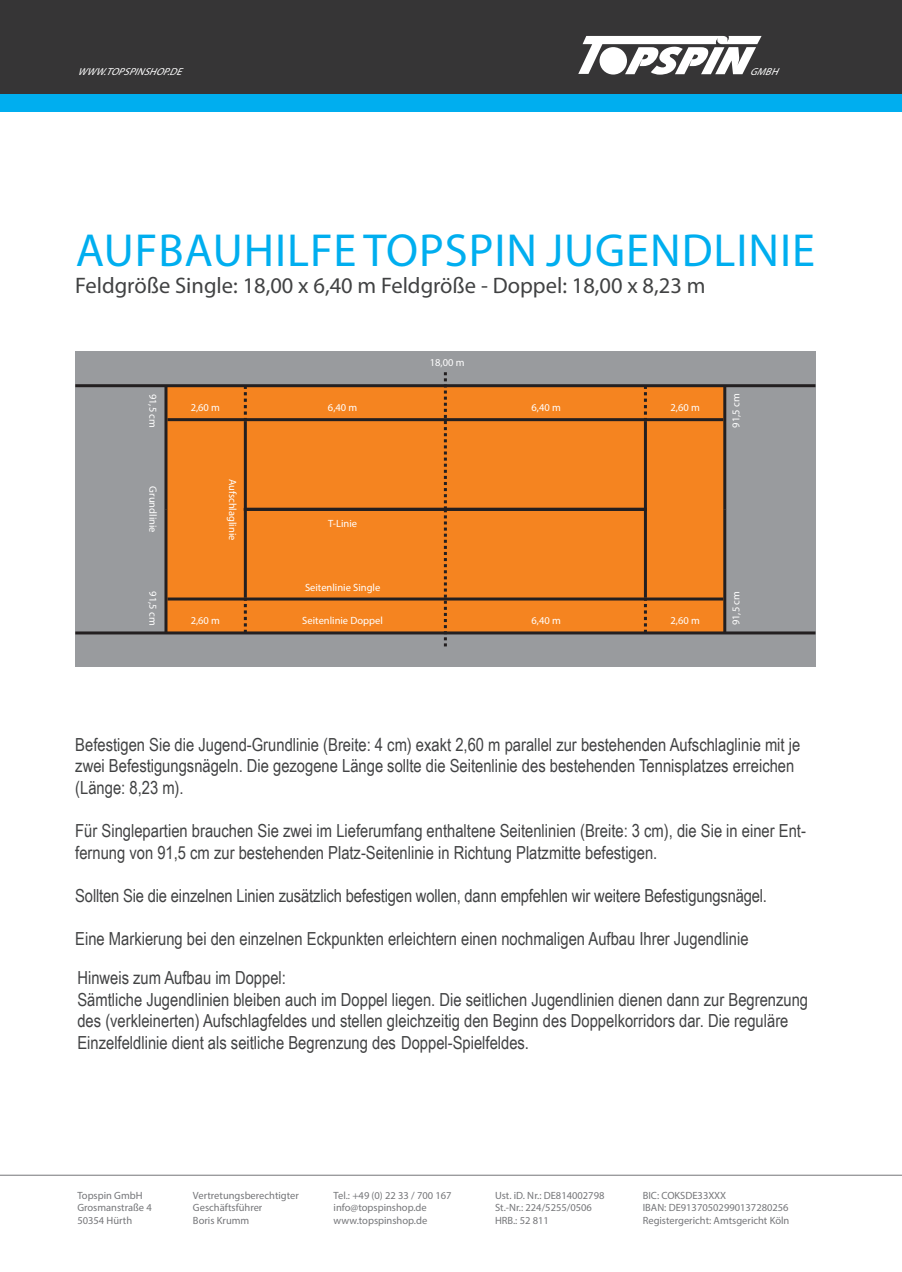
<style>
.page{position:relative;width:902px;height:1272px;background:#fff}
.page>*{position:absolute;margin:0;border:0;box-sizing:border-box;transform-origin:0 0}
.t1{font:46.5px "Myriad Pro";letter-spacing:.02em;color:#00aeef}
.t2{font:22.5px "Myriad Pro";color:#414243}
.t3{font:18px/21.6px "Arial Narrow";color:#414243}
.t4{font:10.5px "Myriad Pro";color:#757679}
.t5{font:10.5px "Myriad Pro";color:#fff}
.t6{font:italic 10.2px "Myriad Pro";color:#fff}
</style>
<div class="page">
<div style="left:75px;top:352px;width:740px;height:315px;background:#999b9e"></div>
<div style="left:167px;top:386px;width:557px;height:246px;background:#f58420"></div>
<hr style="left:75px;top:384px;width:740px;height:3px;background:#231f20">
<hr style="left:167px;top:418px;width:556px;height:3px;background:#231f20">
<hr style="left:244px;top:508px;width:403px;height:3px;background:#231f20">
<svg style="left:244px;top:387px;width:3px;height:31px"></svg>
<hr style="left:244px;top:421px;width:3px;height:88px;background:#231f20">
<hr style="left:164px;top:386px;width:3px;height:123px;background:#231f20">
<hr style="left:723px;top:386px;width:3px;height:123px;background:#231f20">
<hr style="left:644px;top:421px;width:3px;height:88px;background:#231f20">
<svg style="left:644px;top:387px;width:3px;height:31px"></svg>
<hr style="left:75px;top:631px;width:740px;height:3px;background:#231f20">
<hr style="left:167px;top:597px;width:556px;height:3px;background:#231f20">
<hr style="left:244px;top:507px;width:403px;height:3px;background:#231f20">
<svg style="left:644px;top:597px;width:3px;height:34px"></svg>
<hr style="left:644px;top:509px;width:3px;height:88px;background:#231f20">
<hr style="left:723px;top:509px;width:3px;height:124px;background:#231f20">
<hr style="left:164px;top:509px;width:3px;height:124px;background:#231f20">
<hr style="left:244px;top:509px;width:3px;height:88px;background:#231f20">
<svg style="left:244px;top:597px;width:3px;height:35px"></svg>
<svg style="left:444px;top:372px;width:3px;height:274px"></svg>
<hr style="left:0;top:1174px;width:901px;height:1px;background:#757679">
<div style="left:0;top:0;width:901px;height:96px;background:#363536"></div>
<div style="left:0;top:94px;width:901px;height:18px;background:#00aeef"></div>
<svg style="left:578px;top:36px;width:183px;height:39px"></svg>
<div style="left:599px;top:47px;width:28px;height:28px;background:#fff;border-radius:50%"></div>
<p class="t6" style="left:77px;top:65px;width:111px">WWW.TOPSPINSHOP.DE</p>
<p class="t6" style="left:749px;top:65px;width:35px">GMBH</p>
<p class="t1" style="left:76px;top:222px;width:740px">AUFBAUHILFE TOPSPIN JUGENDLINIE</p>
<p class="t2" style="left:75px;top:271px;width:631px">Feldgröße Single: 18,00 x 6,40 m Feldgröße - Doppel: 18,00 x 8,23 m</p>
<p class="t5" style="left:430px;top:356px;width:36px">18,00 m</p>
<p class="t5" style="left:159px;top:393px;width:36px;rotate:90deg">91,5 cm</p>
<p class="t5" style="left:729px;top:427px;width:36px;rotate:-90deg">91,5 cm</p>
<p class="t5" style="left:191px;top:401px;width:31px">2,60 m</p>
<p class="t5" style="left:328px;top:401px;width:31px">6,40 m</p>
<p class="t5" style="left:531px;top:401px;width:31px">6,40 m</p>
<p class="t5" style="left:670px;top:401px;width:31px">2,60 m</p>
<p class="t5" style="left:159px;top:486px;width:48px;rotate:90deg">Grundlinie</p>
<p class="t5" style="left:159px;top:591px;width:36px;rotate:90deg">91,5 cm</p>
<p class="t5" style="left:239px;top:478px;width:63px;rotate:90deg">Aufschlaglinie</p>
<p class="t5" style="left:191px;top:614px;width:31px">2,60 m</p>
<p class="t5" style="left:328px;top:517px;width:30px">T-Linie</p>
<p class="t5" style="left:305px;top:580px;width:77px">Seitenlinie Single</p>
<p class="t5" style="left:302px;top:614px;width:82px">Seitenlinie Doppel</p>
<p class="t5" style="left:531px;top:614px;width:31px">6,40 m</p>
<p class="t5" style="left:670px;top:614px;width:31px">2,60 m</p>
<p class="t5" style="left:729px;top:625px;width:36px;rotate:-90deg">91,5 cm</p>
<p class="t3" style="left:75px;top:732px;width:726px">Befestigen Sie die Jugend-Grundlinie (Breite: 4 cm) exakt 2,60 m parallel zur bestehenden Aufschlaglinie mit je zwei Befestigungsnägeln. Die gezogene Länge sollte die Seitenlinie des bestehenden Tennisplatzes erreichen (Länge: 8,23 m).</p>
<p class="t3" style="left:75px;top:819px;width:732px">Für Singlepartien brauchen Sie zwei im Lieferumfang enthaltene Seitenlinien (Breite: 3 cm), die Sie in einer Ent&shy;fernung von 91,5 cm zur bestehenden Platz-Seitenlinie in Richtung Platzmitte befestigen.</p>
<p class="t3" style="left:75px;top:884px;width:693px">Sollten Sie die einzelnen Linien zusätzlich befestigen wollen, dann empfehlen wir weitere Befestigungsnägel.</p>
<p class="t3" style="left:75px;top:927px;width:674px">Eine Markierung bei den einzelnen Eckpunkten erleichtern einen nochmaligen Aufbau Ihrer Jugendlinie</p>
<p class="t3" style="left:77px;top:966px;width:210px">Hinweis zum Aufbau im Doppel:</p>
<p class="t3" style="left:77px;top:987px;width:732px">Sämtliche Jugendlinien bleiben auch im Doppel liegen. Die seitlichen Jugendlinien dienen dann zur Begrenzung des (verkleinerten) Aufschlagfeldes und stellen gleichzeitig den Beginn des Doppelkorridors dar. Die reguläre<br>Einzelfeldlinie dient als seitliche Begrenzung des Doppel-Spielfeldes.</p>
<p class="t4" style="left:77px;top:1188px;width:67px">Topspin GmbH</p>
<p class="t4" style="left:77px;top:1200px;width:76px">Grosmanstraße 4</p>
<p class="t4" style="left:77px;top:1213px;width:56px">50354 Hürth</p>
<p class="t4" style="left:193px;top:1188px;width:107px">Vertretungsberechtigter</p>
<p class="t4" style="left:193px;top:1200px;width:71px">Geschäftsführer</p>
<p class="t4" style="left:193px;top:1213px;width:58px">Boris Krumm</p>
<p class="t4" style="left:333px;top:1188px;width:119px">Tel.: +49 (0) 22 33 / 700 167</p>
<p class="t4" style="left:333px;top:1200px;width:95px">info@topspinshop.de</p>
<p class="t4" style="left:333px;top:1213px;width:95px">www.topspinshop.de</p>
<p class="t4" style="left:495px;top:1188px;width:111px">Ust. iD. Nr.: DE814002798</p>
<p class="t4" style="left:495px;top:1200px;width:98px">St.-Nr.: 224/5255/0506</p>
<p class="t4" style="left:495px;top:1213px;width:55px">HRB.: 52 811</p>
<p class="t4" style="left:642px;top:1188px;width:85px">BIC: COKSDE33XXX</p>
<p class="t4" style="left:642px;top:1200px;width:147px">IBAN: DE91370502990137280256</p>
<p class="t4" style="left:642px;top:1213px;width:148px">Registergericht: Amtsgericht Köln</p>
</div>
